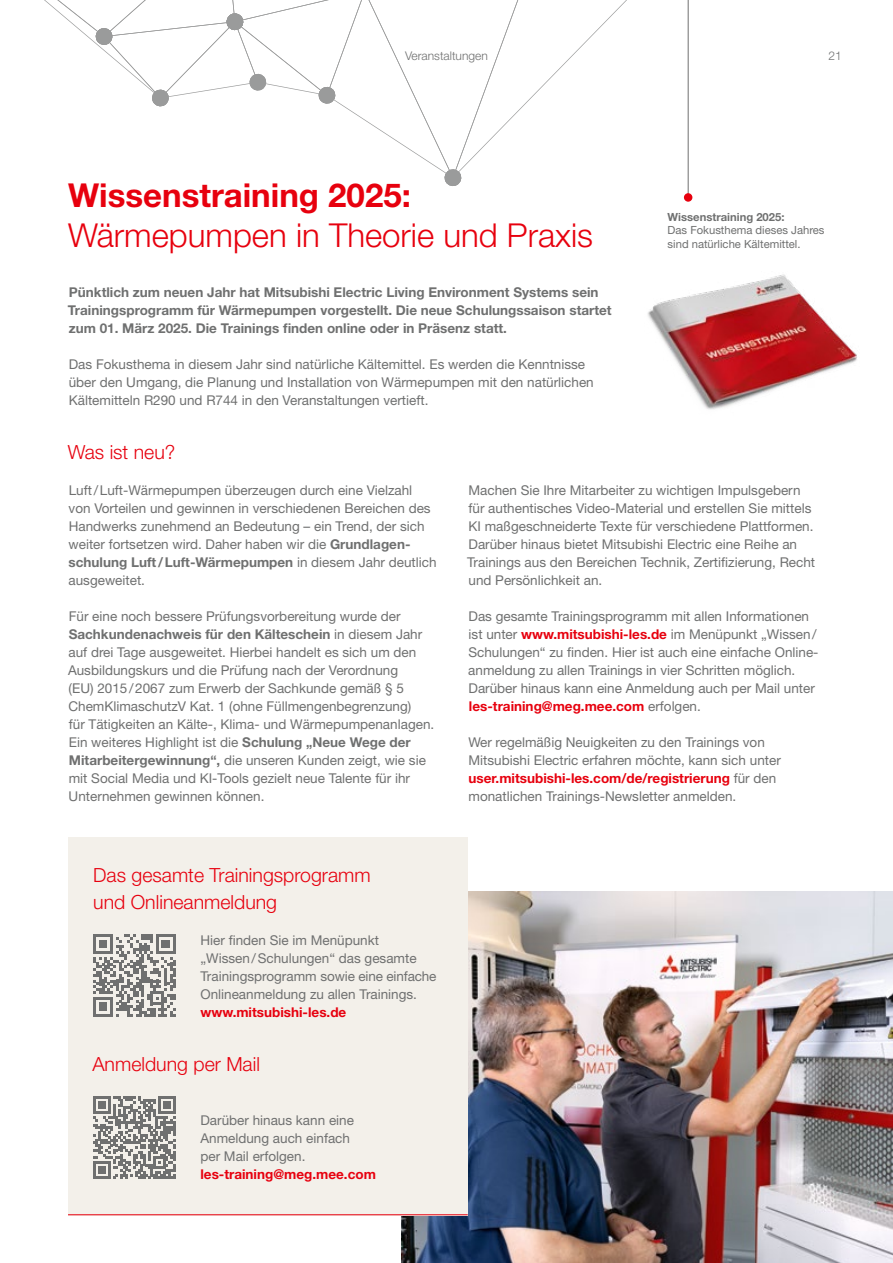
<style>
.page{position:relative;width:893px;height:1263px;background:#fff}
.page>*{position:absolute;margin:0;border:0;box-sizing:border-box;transform-origin:0 0}
.t1{font:300 33px "Helvetica Neue LT Pro";color:#e7000e}
.t2{font:700 33px "Helvetica Neue LT Pro";color:#e7000e}
.t3{font:300 19.5px/27px "Helvetica Neue LT Pro";color:#e7000e}
.t4{font:13.5px/18px "Helvetica Neue LT Pro";color:#6f7070}
.t5{font:700 13.5px/18px "Helvetica Neue LT Pro";color:#6f7070}
.t6{font:700 13.5px "Helvetica Neue LT Pro";color:#e7000e}
.t7{font:300 12px "Helvetica Neue LT Pro";color:#6f7070}
.t8{font:11.25px/13.5px "Helvetica Neue LT Pro";color:#6f7070}
.t9{font:700 11.25px "Helvetica Neue LT Pro";color:#6f7070}
.s1{font-weight:700}
.s2{font-weight:700;color:#e7000e}
</style>
<div class="page">
<img style="left:401px;top:891px;width:492px;height:372px">
<img style="left:647px;top:274px;width:210px;height:136px">
<svg style="left:44px;top:0;width:583px;height:186px"></svg>
<div style="left:68px;top:837px;width:400px;height:378px;background:#f3f0ea"></div>
<hr style="left:68px;top:1214px;width:400px;height:1px;background:#e7000e">
<svg style="left:93px;top:934px;width:83px;height:83px"></svg>
<svg style="left:93px;top:1096px;width:82px;height:83px"></svg>
<hr style="left:688px;top:0;width:1px;height:195px;background:#6f7070">
<div style="left:684px;top:193px;width:8px;height:9px;background:#e7000e;border-radius:50%"></div>
<p class="t7" style="left:405px;top:49px;width:84px">Veranstaltungen</p>
<p class="t7" style="left:829px;top:49px;width:15px">21</p>
<h1 class="t2" style="left:68px;top:174px;width:344px">Wissenstraining 2025:</h1>
<h1 class="t1" style="left:68px;top:215px;width:527px">Wärmepumpen in Theorie und Praxis</h1>
<p class="t5" style="left:68px;top:283px;width:545px">Pünktlich zum neuen Jahr hat Mitsubishi Electric Living Environment Systems sein<br>Trainingsprogramm für Wärmepumpen vorgestellt. Die neue Schulungssaison startet zum 01. März 2025. Die Trainings finden online oder in Präsenz statt.</p>
<p class="t4" style="left:69px;top:355px;width:526px">Das Fokusthema in diesem Jahr sind natürliche Kältemittel. Es werden die Kenntnisse über den Umgang, die Planung und Installation von Wärmepumpen mit den natürlichen<br>Kältemitteln R290 und R744 in den Veranstaltungen vertieft.</p>
<p class="t9" style="left:668px;top:209px;width:118px">Wissenstraining 2025:</p>
<p class="t8" style="left:668px;top:223px;width:158px">Das Fokusthema dieses Jahres sind natürliche Kältemittel.</p>
<h2 class="t3" style="left:68px;top:438px;width:109px">Was ist neu?</h2>
<p class="t4" style="left:69px;top:481px;width:370px">Luft/Luft-Wärmepumpen überzeugen durch eine Vielzahl von Vorteilen und gewinnen in verschiedenen Bereichen des Handwerks zunehmend an Bedeutung – ein Trend, der sich weiter fortsetzen wird. Daher haben wir die <span class="s1">Grundlagen&shy;schulung Luft/Luft-Wärmepumpen</span> in diesem Jahr deutlich ausgeweitet.</p>
<p class="t4" style="left:68px;top:607px;width:368px">Für eine noch bessere Prüfungsvorbereitung wurde der <span class="s1">Sachkundenachweis für den Kälteschein</span> in diesem Jahr auf drei Tage ausgeweitet. Hierbei handelt es sich um den Ausbildungskurs und die Prüfung nach der Verordnung<br>(EU) 2015/2067 zum Erwerb der Sachkunde gemäß § 5<br>ChemKlimaschutzV Kat. 1 (ohne Füllmengenbegrenzung)<br>für Tätigkeiten an Kälte-, Klima- und Wärmepumpenanlagen.<br>Ein weiteres Highlight ist die <span class="s1">Schulung „Neue Wege der Mitarbeitergewinnung“,</span> die unseren Kunden zeigt, wie sie mit Social Media und KI-Tools gezielt neue Talente für ihr Unternehmen gewinnen können.</p>
<h2 class="t3" style="left:93px;top:861px;width:279px">Das gesamte Trainingsprogramm und Onlineanmeldung</h2>
<p class="t4" style="left:200px;top:931px;width:238px">Hier finden Sie im Menüpunkt „Wissen/ -Schulungen“ das gesamte Trainingsprogramm sowie eine einfache Onlineanmeldung zu allen Trainings.</p>
<p class="t6" style="left:200px;top:1004px;width:147px">www.mitsubishi-les.de</p>
<h2 class="t3" style="left:92px;top:1050px;width:169px">Anmeldung per Mail</h2>
<p class="t4" style="left:200px;top:1111px;width:155px">Darüber hinaus kann eine<br>Anmeldung auch einfach per Mail erfolgen.</p>
<p class="t6" style="left:200px;top:1166px;width:177px">les-training@meg.mee.com</p>
<p class="t4" style="left:467px;top:481px;width:350px">Machen Sie Ihre Mitarbeiter zu wichtigen Impulsgebern für authentisches Video-Material und erstellen Sie mittels KI maßgeschneiderte Texte für verschiedene Plattformen.<br>Darüber hinaus bietet Mitsubishi Electric eine Reihe an Trainings aus den Bereichen Technik, Zertifizierung, Recht und Persönlichkeit an.</p>
<p class="t4" style="left:468px;top:607px;width:350px">Das gesamte Trainingsprogramm mit allen Informationen ist unter <span class="s2">www.mitsubishi-les.de</span> im Menüpunkt „Wissen/ Schulungen“ zu finden. Hier ist auch eine einfache Online&shy;anmeldung zu allen Trainings in vier Schritten möglich.<br>Darüber hinaus kann eine Anmeldung auch per Mail unter <span class="s2">les-training@meg.mee.com</span> erfolgen.</p>
<p class="t4" style="left:468px;top:733px;width:314px">Wer regelmäßig Neuigkeiten zu den Trainings von Mitsubishi Electric erfahren möchte, kann sich unter <span class="s2">user.mitsubishi-les.com/de/registrierung</span> für den monatlichen Trainings-Newsletter anmelden.</p>
</div>
